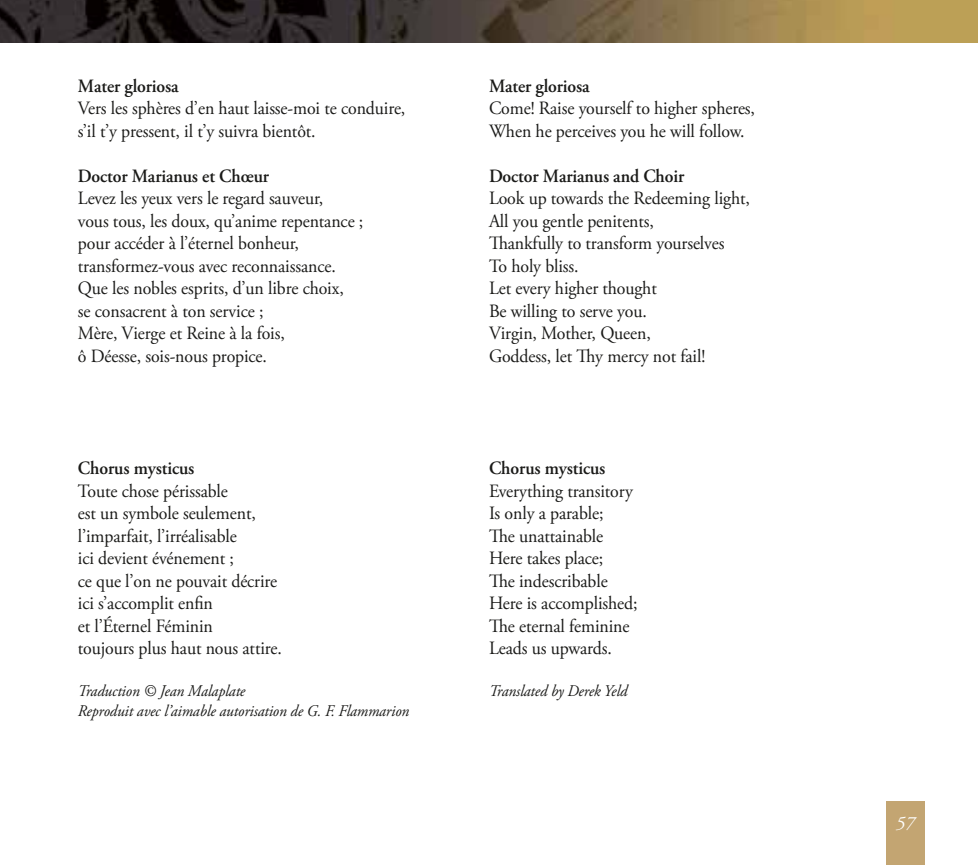
<style>
.page{position:relative;width:978px;height:865px;background:#fff}
.page>*{position:absolute;margin:0;border:0;box-sizing:border-box;transform-origin:0 0}
.t1{font:18.75px/22.5px "Adobe Garamond Pro";letter-spacing:-.005em;color:#1a1a18;scale:.95 1}
.t2{font:600 18.75px "Adobe Garamond Pro";letter-spacing:-.005em;color:#1a1a18;scale:.95 1}
.t3{font:italic 18.75px "Adobe Garamond Pro";color:#fff}
.t4{font:italic 16.25px/19.5px "Adobe Garamond Pro";letter-spacing:-.005em;color:#1a1a18;scale:.95 1}
</style>
<div class="page">
<img style="left:0;top:0;width:978px;height:43px">
<div style="left:886px;top:801px;width:39px;height:64px;background:#c3a572"></div>
<p class="t2" style="left:78px;top:75px;width:108px">Mater gloriosa</p>
<p class="t1" style="left:78px;top:98px;width:346px">Vers les sphères d’en haut laisse-moi te conduire, s’il t’y pressent, il t’y suivra bientôt.</p>
<p class="t2" style="left:78px;top:165px;width:203px">Doctor Marianus et Chœur</p>
<p class="t1" style="left:78px;top:188px;width:302px">Levez les yeux vers le regard sauveur,<br>vous tous, les doux, qu’anime repentance ; pour accéder à l’éternel bonheur, transformez-vous avec reconnaissance.<br>Que les nobles esprits, d’un libre choix,<br>se consacrent à ton service ;<br>Mère, Vierge et Reine à la fois,<br>ô Déesse, sois-nous propice.</p>
<p class="t2" style="left:78px;top:457px;width:124px">Chorus mysticus</p>
<p class="t1" style="left:78px;top:480px;width:216px">Toute chose périssable<br>est un symbole seulement, l’imparfait, l’irréalisable<br>ici devient événement ;<br>ce que l’on ne pouvait décrire ici s’accomplit enfin<br>et l’Éternel Féminin<br>toujours plus haut nous attire.</p>
<p class="t4" style="left:78px;top:682px;width:350px">Traduction © Jean Malaplate<br>Reproduit avec l’aimable autorisation de G. F. Flammarion</p>
<p class="t2" style="left:489px;top:75px;width:108px">Mater gloriosa</p>
<p class="t1" style="left:489px;top:98px;width:282px">Come! Raise yourself to higher spheres,<br>When he perceives you he will follow.</p>
<p class="t2" style="left:489px;top:165px;width:207px">Doctor Marianus and Choir</p>
<p class="t1" style="left:489px;top:188px;width:276px">Look up towards the Redeeming light,<br>All you gentle penitents,<br>Thankfully to transform yourselves<br>To holy bliss.<br>Let every higher thought<br>Be willing to serve you.<br>Virgin, Mother, Queen,<br>Goddess, let Thy mercy not fail!</p>
<p class="t2" style="left:489px;top:457px;width:124px">Chorus mysticus</p>
<p class="t1" style="left:489px;top:480px;width:158px">Everything transitory<br>Is only a parable;<br>The unattainable<br>Here takes place;<br>The indescribable<br>Here is accomplished;<br>The eternal feminine<br>Leads us upwards.</p>
<p class="t4" style="left:489px;top:682px;width:147px">Translated by Derek Yeld</p>
<p class="t3" style="left:896px;top:812px;width:22px">57</p>
</div>
